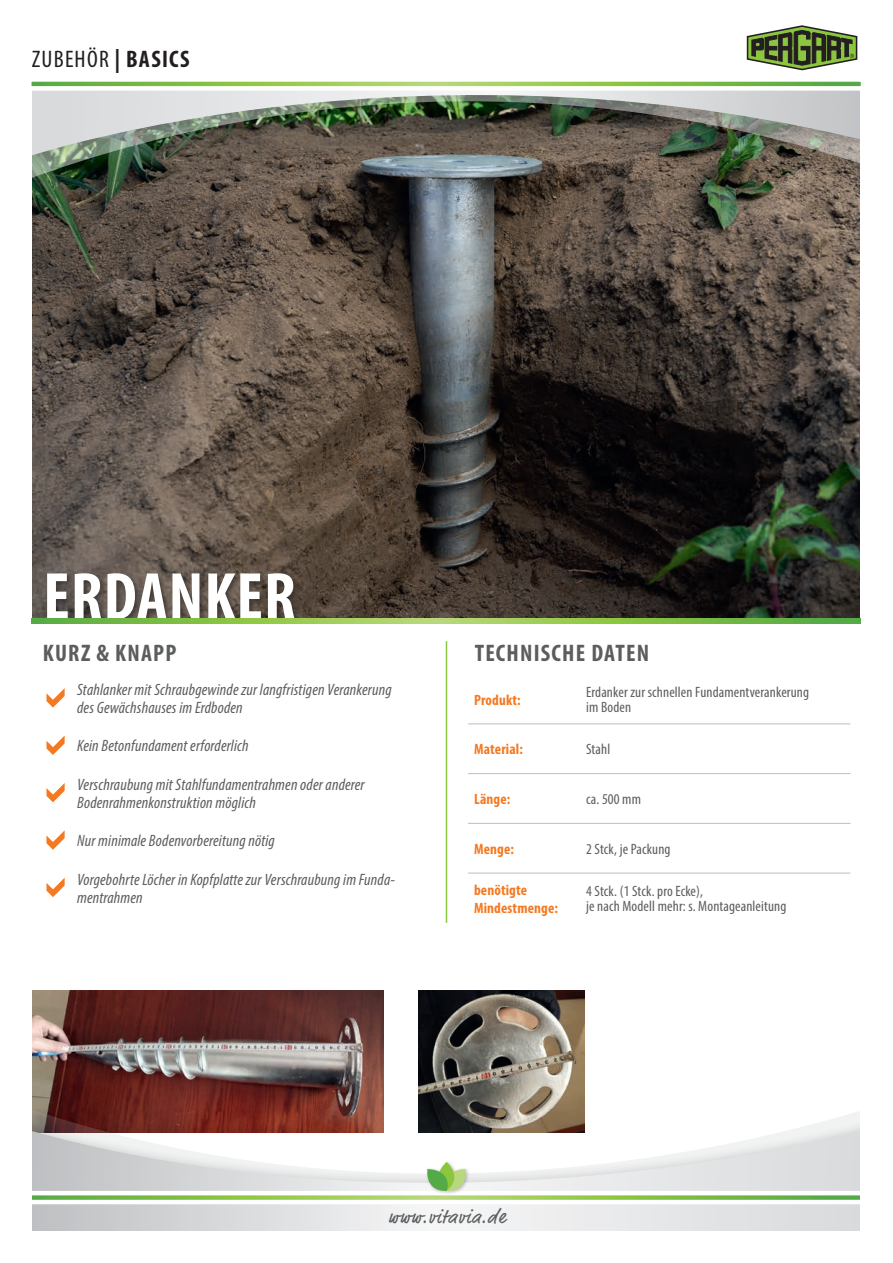
<style>
.page{position:relative;width:893px;height:1263px;background:#fff}
.page>*{position:absolute;margin:0;border:0;box-sizing:border-box;transform-origin:0 0}
.t1{font:700 condensed 67.5px "Myriad Pro";letter-spacing:.015em;color:#fff}
.t2{font:700 condensed 24px "Myriad Pro";letter-spacing:.05em;color:#5b5d5e}
.t3{font:condensed 24px "Myriad Pro";letter-spacing:.05em;color:#231f20}
.t4{font:19.5px "Market Pro";letter-spacing:.05em;color:#5b5d5e}
.t5{font:italic condensed 16.5px/18px "Myriad Pro";letter-spacing:.01em;color:#5b5d5e}
.t6{font:condensed 15px/15px "Myriad Pro";letter-spacing:.01em;color:#5b5d5e}
.t7{font:700 condensed 15px/18px "Myriad Pro";letter-spacing:.01em;color:#f47921}
.s1{font-weight:700}
</style>
<div class="page">
<img style="left:32px;top:991px;width:351px;height:69px">
<img style="left:419px;top:991px;width:166px;height:69px">
<img style="left:32px;top:1060px;width:553px;height:26px">
<div style="left:0;top:1086px;width:893px;height:113px;background:#231f20;opacity:.15"></div>
<svg style="left:32px;top:1094px;width:829px;height:137px"></svg>
<svg style="left:32px;top:1206px;width:829px;height:24px"></svg>
<img style="left:32px;top:225px;width:829px;height:394px">
<svg style="left:32px;top:193px;width:828px;height:32px;background:#5a5249"></svg>
<div style="left:14px;top:80px;width:879px;height:113px;background:#231f20;opacity:.15"></div>
<img style="left:32px;top:93px;width:829px;height:63px">
<div style="left:0;top:0;width:32px;height:1263px;background:#fff"></div>
<div style="left:861px;top:0;width:32px;height:1263px;background:#fff"></div>
<hr style="left:446px;top:641px;width:1px;height:282px;background:#8bc63e">
<div style="left:425px;top:1160px;width:45px;height:36px;background:#fff"></div>
<svg style="left:32px;top:1162px;width:829px;height:44px"></svg>
<div style="left:45px;top:572px;width:256px;height:55px;background:#231f20;opacity:.54"></div>
<svg style="left:46px;top:688px;width:19px;height:20px"></svg>
<svg style="left:46px;top:735px;width:19px;height:20px"></svg>
<svg style="left:46px;top:783px;width:19px;height:19px"></svg>
<svg style="left:46px;top:830px;width:19px;height:20px"></svg>
<svg style="left:46px;top:878px;width:19px;height:19px"></svg>
<hr style="left:468px;top:723px;width:112px;height:1px;background:#bcbdc0">
<hr style="left:580px;top:723px;width:270px;height:1px;background:#bcbdc0">
<hr style="left:468px;top:773px;width:112px;height:1px;background:#bcbdc0">
<hr style="left:580px;top:773px;width:270px;height:1px;background:#bcbdc0">
<hr style="left:468px;top:823px;width:112px;height:1px;background:#bcbdc0">
<hr style="left:580px;top:823px;width:270px;height:1px;background:#bcbdc0">
<hr style="left:468px;top:873px;width:112px;height:1px;background:#bcbdc0">
<hr style="left:580px;top:873px;width:270px;height:1px;background:#bcbdc0">
<div style="left:28px;top:621px;width:834px;height:12px;background:#fff"></div>
<svg style="left:32px;top:619px;width:829px;height:4px;background:#87c14f"></svg>
<svg style="left:31px;top:25px;width:830px;height:68px"></svg>
<h2 class="t3" style="left:32px;top:44px;width:159px">ZUBEHÖR <span class="s1">| BASICS</span></h2>
<h1 class="t1" style="left:43px;top:554px;width:254px">ERDANKER</h1>
<h2 class="t2" style="left:43px;top:638px;width:135px">KURZ &amp; KNAPP</h2>
<h2 class="t2" style="left:475px;top:638px;width:176px">TECHNISCHE DATEN</h2>
<p class="t5" style="left:77px;top:680px;width:316px">Stahlanker mit Schraubgewinde zur langfristigen Verankerung des Gewächshauses im Erdboden</p>
<p class="t5" style="left:77px;top:737px;width:173px">Kein Betonfundament erforderlich</p>
<p class="t5" style="left:77px;top:775px;width:289px">Verschraubung mit Stahlfundamentrahmen oder anderer<br>Bodenrahmenkonstruktion möglich</p>
<p class="t5" style="left:77px;top:831px;width:199px">Nur minimale Bodenvorbereitung nötig</p>
<p class="t5" style="left:77px;top:870px;width:319px">Vorgebohrte Löcher in Kopfplatte zur Verschraubung im Funda&shy;mentrahmen</p>
<p class="t7" style="left:474px;top:690px;width:48px">Produkt:</p>
<p class="t6" style="left:586px;top:684px;width:224px">Erdanker zur schnellen Fundamentverankerung im Boden</p>
<p class="t7" style="left:474px;top:740px;width:50px">Material:</p>
<p class="t6" style="left:586px;top:742px;width:26px">Stahl</p>
<p class="t7" style="left:474px;top:790px;width:38px">Länge:</p>
<p class="t6" style="left:586px;top:791px;width:56px">ca. 500 mm</p>
<p class="t7" style="left:474px;top:839px;width:41px">Menge:</p>
<p class="t6" style="left:586px;top:841px;width:86px">2 Stck, je Packung</p>
<p class="t7" style="left:474px;top:880px;width:85px">benötigte<br>Mindestmenge:</p>
<p class="t6" style="left:586px;top:883px;width:202px">4 Stck. (1 Stck. pro Ecke),<br>je nach Modell mehr: s. Montageanleitung</p>
<p class="t4" style="left:388px;top:1203px;width:118px">www.vitavia.de</p>
</div>
